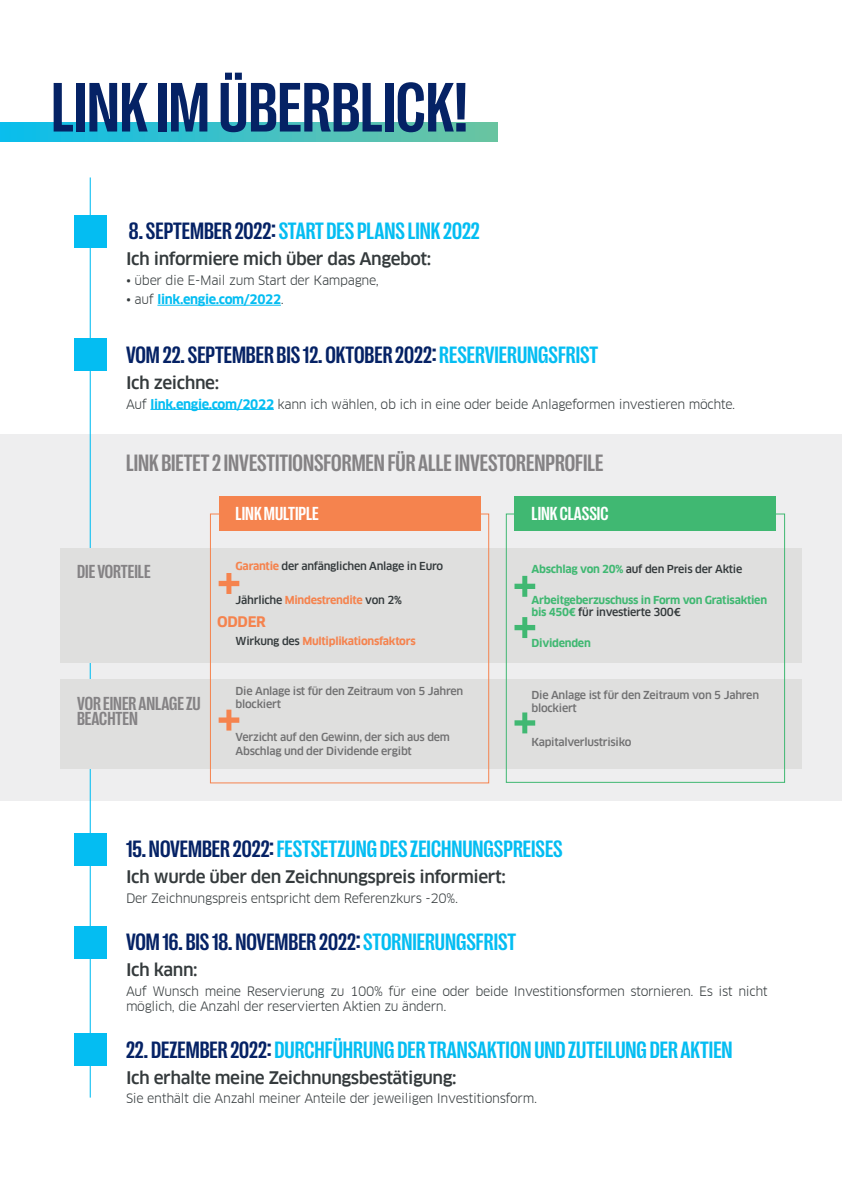
<style>
.page{position:relative;width:842px;height:1191px;background:#fff}
.page>*{position:absolute;margin:0;border:0;box-sizing:border-box;transform-origin:0 0}
.t1{font:700 condensed 71px "Right Grotesk";color:#052265}
.t2{font:700 condensed 24px "Right Grotesk";color:#04bdf2}
.t3{font:700 condensed 24px "Right Grotesk";color:#052265}
.t4{font:700 condensed 24px "Right Grotesk";color:#848284}
.t5{font:700 condensed 19.2px/15.6px "Right Grotesk";color:#848284}
.t6{font:700 condensed 19.2px "Right Grotesk";color:#fff}
.t7{font:500 17px "Clan Offc Pro";letter-spacing:-.025em;color:#343a3c}
.t8{font:700 14.2px "Clan Offc Pro";letter-spacing:-.025em;color:#f5834e}
.t9{font:12.8px/15.6px "Clan Offc Pro";letter-spacing:-.03em;color:#343a3c}
.t10{font:700 12.8px "Clan Offc Pro";letter-spacing:-.025em;color:#04bdf2}
.t11{font:500 10.8px/13.2px "Clan Offc Pro";letter-spacing:-.025em;color:#717172}
.t12{font:500 10.8px "Clan Offc Pro";letter-spacing:-.025em;color:#343a3c}
.t13{font:700 10.8px/12px "Clan Offc Pro";letter-spacing:-.025em;color:#40b872}
.t14{font:700 10.8px "Clan Offc Pro";letter-spacing:-.025em;color:#f5834e}
.s1{color:#052265}
.s2{font-weight:400;color:#343a3c}
.s3{color:#04bdf2}
.s4{font-weight:700;color:#04bdf2}
.s5{font-weight:700;color:#f5834e}
.s6{font-weight:500;color:#343a3c}
.s7{font-weight:700;color:#40b872}
</style>
<div class="page">
<div style="left:0;top:122px;width:497px;height:20px;background:linear-gradient(to right,#0bbdec,#70c4a0)"></div>
<hr style="left:157px;top:305px;width:124px;height:1px;background:#04bdf2">
<hr style="left:150px;top:409px;width:124px;height:1px;background:#04bdf2">
<div style="left:0;top:434px;width:842px;height:366px;background:#eeeeef"></div>
<hr style="left:90px;top:177px;width:1px;height:920px;background:#04bdf2">
<div style="left:74px;top:215px;width:32px;height:32px;background:#04bdf2"></div>
<div style="left:74px;top:339px;width:32px;height:32px;background:#04bdf2"></div>
<div style="left:74px;top:833px;width:32px;height:32px;background:#04bdf2"></div>
<div style="left:74px;top:926px;width:32px;height:32px;background:#04bdf2"></div>
<div style="left:74px;top:1033px;width:32px;height:32px;background:#04bdf2"></div>
<div style="left:60px;top:548px;width:742px;height:114px;background:#dfdfde"></div>
<div style="left:60px;top:679px;width:742px;height:89px;background:#dfdfde"></div>
<div style="left:219px;top:497px;width:261px;height:34px;background:#f5834e"></div>
<div style="left:514px;top:497px;width:262px;height:34px;background:#40b872"></div>
<svg style="left:219px;top:573px;width:20px;height:21px"></svg>
<svg style="left:219px;top:709px;width:20px;height:21px"></svg>
<svg style="left:514px;top:712px;width:21px;height:21px"></svg>
<svg style="left:514px;top:617px;width:21px;height:21px"></svg>
<svg style="left:514px;top:576px;width:21px;height:21px"></svg>
<div style="left:210px;top:514px;width:279px;height:269px;border:1px solid #f5834e"></div>
<div style="left:506px;top:514px;width:279px;height:268px;border:1px solid #40b872"></div>
<hr style="left:841px;top:947px;width:1px;height:244px;background:#eeeeef">
<p class="t1" style="left:51px;top:70px;width:418px">LINK IM ÜBERBLICK!</p>
<p class="t2" style="left:129px;top:219px;width:352px"><span class="s1">8. SEPTEMBER 2022:</span> START DES PLANS LINK 2022</p>
<p class="t7" style="left:126px;top:249px;width:307px">Ich informiere mich über das Angebot:</p>
<p class="t9" style="left:126px;top:272px;width:254px">• über die E-Mail zum Start der Kampagne,</p>
<p class="t10" style="left:126px;top:292px;width:159px"><span class="s2">• auf</span> link.engie.com/2022<span class="s2">.</span></p>
<p class="t3" style="left:126px;top:342px;width:474px">VOM 22. SEPTEMBER BIS 12. OKTOBER 2022: <span class="s3">RESERVIERUNGSFRIST</span></p>
<p class="t7" style="left:126px;top:373px;width:95px">Ich zeichne:</p>
<p class="t9" style="left:126px;top:396px;width:611px">Auf <span class="s4">link.engie.com/2022</span> kann ich wählen, ob ich in eine oder beide Anlageformen investieren möchte.</p>
<p class="t4" style="left:126px;top:450px;width:479px">LINK BIETET 2 INVESTITIONSFORMEN FÜR ALLE INVESTORENPROFILE</p>
<p class="t5" style="left:77px;top:563px;width:75px">DIE VORTEILE</p>
<p class="t5" style="left:77px;top:695px;width:125px">VOR EINER ANLAGE ZU<br>BEACHTEN</p>
<p class="t6" style="left:236px;top:504px;width:85px">LINK MULTIPLE</p>
<p class="t6" style="left:531px;top:504px;width:78px">LINK CLASSIC</p>
<p class="t12" style="left:236px;top:560px;width:209px"><span class="s5">Garantie</span> der anfänglichen Anlage in Euro</p>
<p class="t12" style="left:236px;top:593px;width:168px">Jährliche <span class="s5">Mindestrendite</span> von 2%</p>
<p class="t14" style="left:236px;top:634px;width:182px"><span class="s6">Wirkung des</span> Multiplikationsfaktors</p>
<p class="t8" style="left:217px;top:613px;width:50px">ODDER</p>
<p class="t11" style="left:236px;top:684px;width:229px">Die Anlage ist für den Zeitraum von 5 Jahren blockiert</p>
<p class="t11" style="left:236px;top:731px;width:216px">Verzicht auf den Gewinn, der sich aus dem<br>Abschlag und der Dividende ergibt</p>
<p class="t12" style="left:531px;top:563px;width:212px"><span class="s7">Abschlag von 20%</span> auf den Preis der Aktie</p>
<p class="t13" style="left:531px;top:594px;width:237px">Arbeitgeberzuschuss in Form von Gratisaktien bis 450€ <span class="s6">für investierte 300€</span></p>
<p class="t13" style="left:531px;top:637px;width:61px">Dividenden</p>
<p class="t11" style="left:531px;top:688px;width:229px">Die Anlage ist für den Zeitraum von 5 Jahren blockiert</p>
<p class="t11" style="left:531px;top:735px;width:102px">Kapitalverlustrisiko</p>
<p class="t2" style="left:126px;top:836px;width:438px"><span class="s1">15. NOVEMBER 2022:</span> FESTSETZUNG DES ZEICHNUNGSPREISES</p>
<p class="t7" style="left:126px;top:867px;width:381px">Ich wurde über den Zeichnungspreis informiert:</p>
<p class="t9" style="left:126px;top:890px;width:333px">Der Zeichnungspreis entspricht dem Referenzkurs -20%.</p>
<p class="t3" style="left:126px;top:929px;width:392px">VOM 16. BIS 18. NOVEMBER 2022: <span class="s3">STORNIERUNGSFRIST</span></p>
<p class="t7" style="left:126px;top:960px;width:73px">Ich kann:</p>
<p class="t9" style="left:126px;top:983px;width:643px">Auf Wunsch meine Reservierung zu 100% für eine oder beide Investitionsformen stornieren. Es ist nicht möglich, die Anzahl der reservierten Aktien zu ändern.</p>
<p class="t2" style="left:126px;top:1037px;width:608px"><span class="s1">22. DEZEMBER 2022:</span> DURCHFÜHRUNG DER TRANSAKTION UND ZUTEILUNG DER AKTIEN</p>
<p class="t7" style="left:126px;top:1067px;width:332px">Ich erhalte meine Zeichnungsbestätigung:</p>
<p class="t9" style="left:126px;top:1090px;width:413px">Sie enthält die Anzahl meiner Anteile der jeweiligen Investitionsform.</p>
</div>
